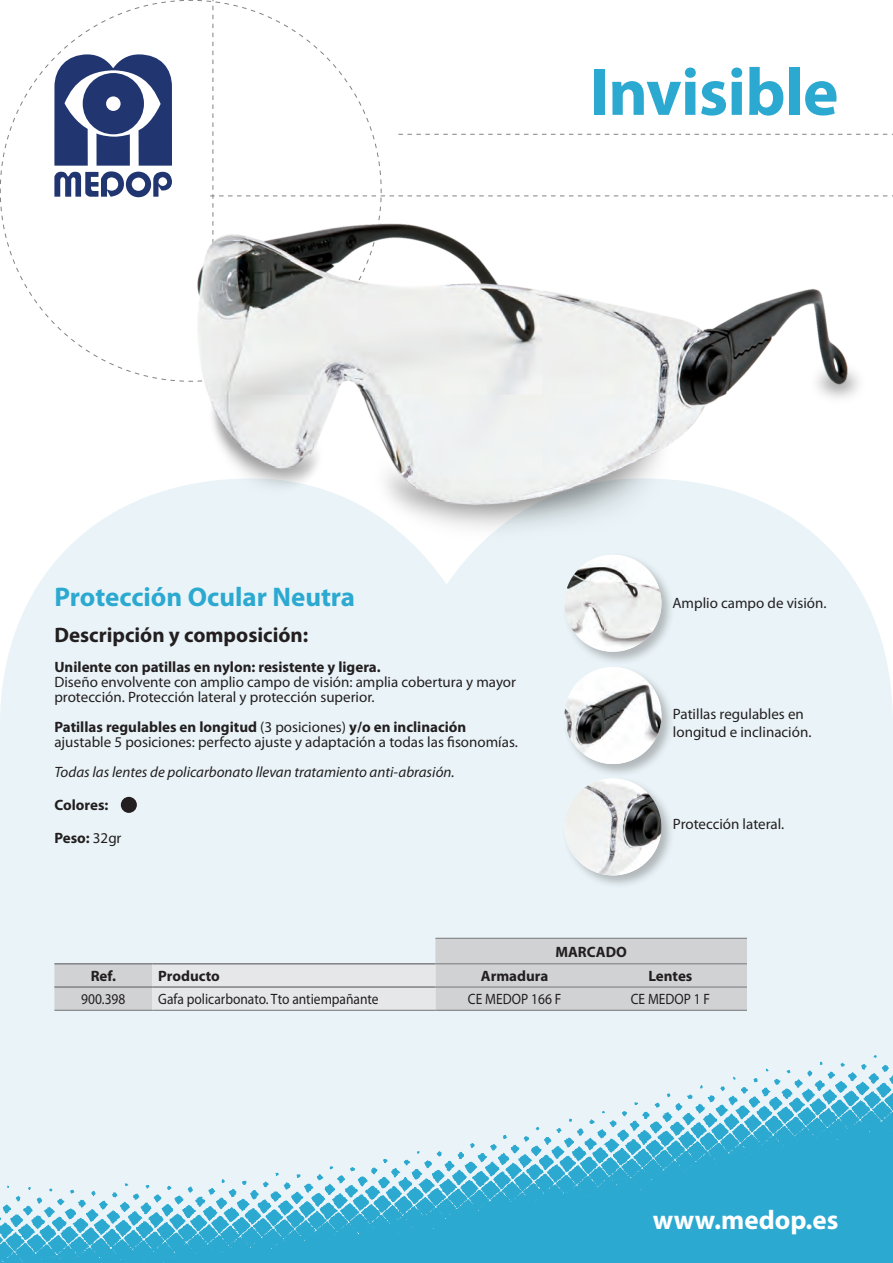
<style>
.page{position:relative;width:893px;height:1263px;background:#fff}
.page>*{position:absolute;margin:0;border:0;box-sizing:border-box;transform-origin:0 0}
.t1{font:700 67.5px "Myriad Pro";letter-spacing:-.01em;color:#2ca9d0}
.t2{font:700 27px "Myriad Pro";color:#2ca9d0}
.t3{font:700 27px "Myriad Pro";color:#fff}
.t4{font:700 21px "Myriad Pro";color:#231f20}
.t5{font:15px/15px "Myriad Pro";color:#231f20}
.t6{font:15px "Myriad Pro";color:#231f20;scale:.9 1}
.t7{font:italic 15px "Myriad Pro";color:#231f20}
.t8{font:700 15px "Myriad Pro";color:#231f20}
.s1{font-weight:700}
.s2{font-weight:400}
</style>
<div class="page">
<div style="left:0;top:488px;width:893px;height:567px;background:#eaf4f8"></div>
<div style="left:121px;top:797px;width:16px;height:16px;background:#231f20;border-radius:50%"></div>
<svg style="left:197px;top:0;width:696px;height:210px"></svg>
<svg style="left:0;top:0;width:184px;height:381px"></svg>
<div style="left:83px;top:73px;width:61px;height:61px;background:#213570;border-radius:50%"></div>
<div style="left:106px;top:96px;width:15px;height:15px;background:#fff;border-radius:50%"></div>
<svg style="left:0;top:1055px;width:893px;height:208px;background:#92d1e5"></svg>
<svg style="left:54px;top:938px;width:693px;height:72px;background:#d6dadc"></svg>
<div style="left:152px;top:964px;width:283px;height:46px;background:#e6e7e9"></div>
<hr style="left:435px;top:938px;width:159px;height:1px;background:#808285">
<hr style="left:594px;top:938px;width:153px;height:1px;background:#808285">
<hr style="left:435px;top:963px;width:159px;height:1px;background:#808285">
<hr style="left:594px;top:963px;width:153px;height:1px;background:#808285">
<hr style="left:435px;top:986px;width:159px;height:1px;background:#808285">
<hr style="left:594px;top:986px;width:153px;height:1px;background:#808285">
<hr style="left:54px;top:1010px;width:98px;height:1px;background:#808285">
<hr style="left:152px;top:1010px;width:283px;height:1px;background:#808285">
<hr style="left:435px;top:1010px;width:159px;height:1px;background:#808285">
<hr style="left:594px;top:1010px;width:153px;height:1px;background:#808285">
<hr style="left:54px;top:963px;width:98px;height:1px;background:#808285">
<hr style="left:152px;top:963px;width:283px;height:1px;background:#808285">
<hr style="left:54px;top:986px;width:98px;height:2px;background:#808285">
<hr style="left:152px;top:986px;width:283px;height:2px;background:#808285">
<div style="left:562px;top:553px;width:114px;height:113px;background:#231f20;opacity:.29"></div>
<img style="left:564px;top:555px;width:97px;height:97px;border-radius:48px">
<div style="left:562px;top:776px;width:114px;height:114px;background:#231f20;opacity:.29"></div>
<img style="left:564px;top:778px;width:97px;height:97px;border-radius:48px">
<div style="left:562px;top:665px;width:114px;height:113px;background:#231f20;opacity:.29"></div>
<img style="left:564px;top:667px;width:97px;height:97px;border-radius:48px">
<img style="left:174px;top:210px;width:711px;height:340px">
<p class="t1" style="left:590px;top:48px;width:250px">Invisible</p>
<p class="t2" style="left:54px;top:579px;width:302px">Protección Ocular Neutra</p>
<p class="t4" style="left:54px;top:621px;width:255px">Descripción y composición:</p>
<p class="t5" style="left:54px;top:659px;width:463px"><span class="s1">Unilente con patillas en nylon: resistente y ligera.<br></span>Diseño envolvente con amplio campo de visión: amplia cobertura y mayor protección. Protección lateral y protección superior.</p>
<p class="t5" style="left:54px;top:719px;width:465px"><span class="s1">Patillas regulables en longitud</span> (3 posiciones) <span class="s1">y/o en inclinación </span>ajustable 5 posiciones: perfecto ajuste y adaptación a todas las fisonomías.</p>
<p class="t7" style="left:54px;top:762px;width:402px">Todas las lentes de policarbonato llevan tratamiento anti-abrasión.</p>
<p class="t8" style="left:54px;top:795px;width:55px">Colores:</p>
<p class="t8" style="left:54px;top:828px;width:69px">Peso: <span class="s2">32gr</span></p>
<p class="t8" style="left:555px;top:942px;width:73px">MARCADO</p>
<p class="t5" style="left:672px;top:596px;width:156px">Amplio campo de visión.</p>
<p class="t5" style="left:673px;top:705px;width:140px;line-height:18px">Patillas regulables en longitud e inclinación.</p>
<p class="t5" style="left:673px;top:816px;width:113px">Protección lateral.</p>
<p class="t8" style="left:91px;top:966px;width:27px">Ref.</p>
<p class="t8" style="left:158px;top:966px;width:63px">Producto</p>
<p class="t8" style="left:481px;top:966px;width:69px">Armadura</p>
<p class="t8" style="left:648px;top:966px;width:46px">Lentes</p>
<p class="t6" style="left:81px;top:990px;width:51px">900.398</p>
<p class="t6" style="left:158px;top:990px;width:246px">Gafa policarbonato. Tto antiempañante</p>
<p class="t6" style="left:468px;top:990px;width:105px">CE MEDOP 166 F</p>
<p class="t6" style="left:631px;top:990px;width:90px">CE MEDOP 1 F</p>
<p class="t3" style="left:653px;top:1202px;width:187px">www.medop.es</p>
</div>
